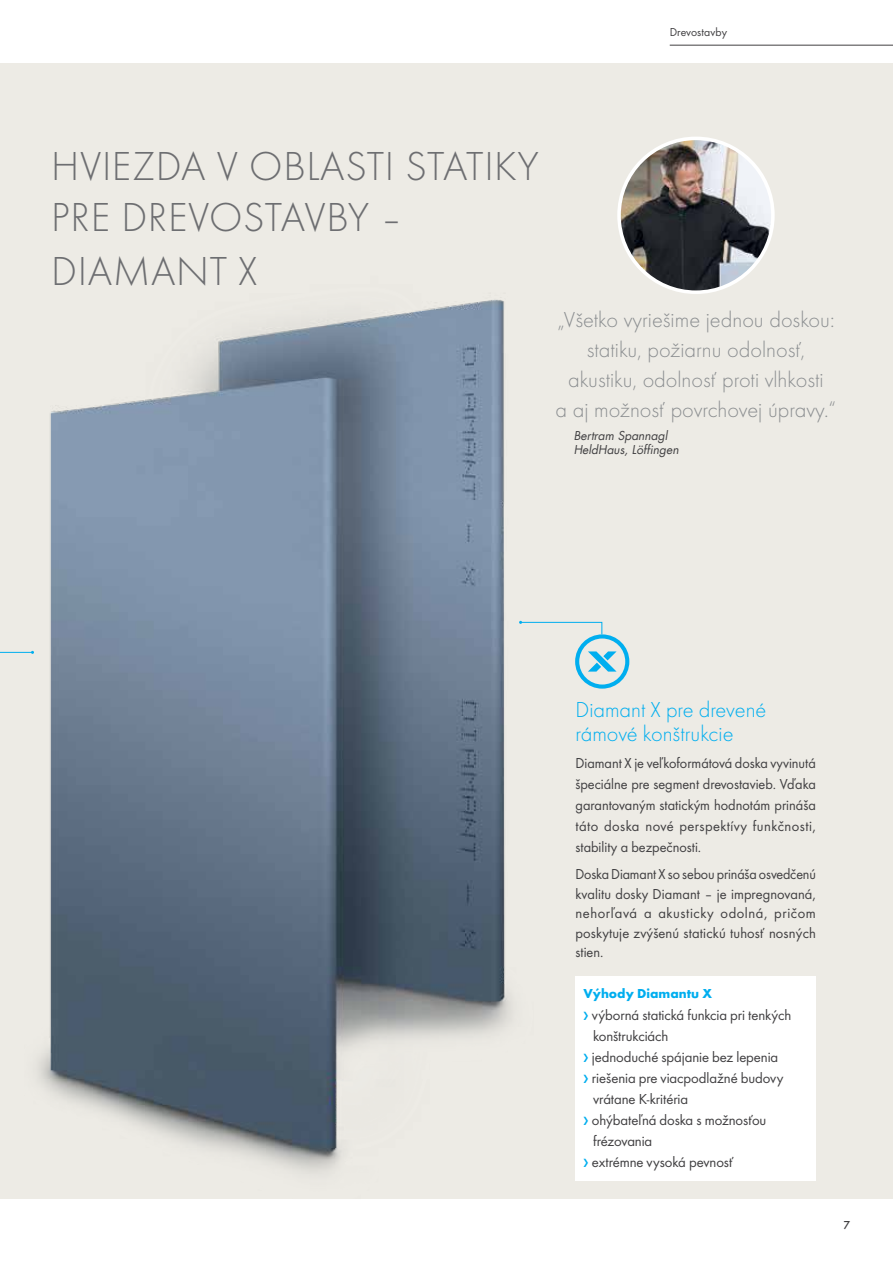
<style>
.page{position:relative;width:893px;height:1263px;background:#fff}
.page>*{position:absolute;margin:0;border:0;box-sizing:border-box;transform-origin:0 0}
.t1{font:42px/52.5px "Futura TOT Ligh";letter-spacing:.015em;color:#6d6e71}
.t2{font:22.5px/30px "Futura TOT Ligh";color:#8b8e90;text-align:center}
.t3{font:22.5px/23.2px "Futura TOT Ligh";color:#00aeef}
.t4{font:15px/21px "Futura Boo";color:#414042}
.t5{font:15px/19.5px "Futura Boo";color:#414042;text-align:justify;scale:.96 1}
.t6{font:700 13.5px "Futura";color:#00aeef}
.t7{font:italic 12px/13.5px "Futura LT";color:#414042}
.t8{font:12px "Futura Boo";letter-spacing:.01em;color:#414042}
.t9{font:500 12px "Futura";color:#414042}
</style>
<div class="page">
<div style="left:0;top:64px;width:893px;height:1135px;background:#edebe5"></div>
<div style="left:575px;top:976px;width:241px;height:204px;background:#fff"></div>
<img style="left:32px;top:299px;width:489px;height:875px">
<hr style="left:670px;top:45px;width:223px;height:1px;background:#414042">
<svg style="left:519px;top:621px;width:84px;height:14px"></svg>
<div style="left:575px;top:634px;width:54px;height:55px;border:4px solid #00aeef;border-radius:50%"></div>
<svg style="left:588px;top:651px;width:29px;height:21px"></svg>
<svg style="left:0;top:651px;width:34px;height:14px"></svg>
<img style="left:619px;top:138px;width:154px;height:154px;border-radius:77px">
<div style="left:617px;top:137px;width:158px;height:157px;border:4px solid #fff;border-radius:50%"></div>
<p class="t8" style="left:670px;top:25px;width:59px">Drevostavby</p>
<h1 class="t1" style="left:51px;top:140px;width:489px">HVIEZDA V OBLASTI STATIKY<br>PRE DREVOSTAVBY –<br>DIAMANT X</h1>
<h2 class="t2" style="left:556px;top:305px;width:282px">„Všetko vyriešime jednou doskou: statiku, požiarnu odolnosť, akustiku, odolnosť proti vlhkosti<br>a aj možnosť povrchovej úpravy.“</h2>
<p class="t7" style="left:574px;top:429px;width:107px">Bertram Spannagl<br>HeldHaus, Löffingen</p>
<h2 class="t3" style="left:575px;top:698px;width:192px">Diamant X pre drevené rámové konštrukcie</h2>
<p class="t4" style="left:575px;top:752px;width:242px;text-align:justify">Diamant X je veľkoformátová doska vyvinutá špeciálne pre segment drevostavieb. Vďaka garantovaným statickým hodnotám prináša táto doska nové perspektívy funkčnosti, stability a bezpečnosti.</p>
<p class="t5" style="left:575px;top:864px;width:252px">Doska Diamant X so sebou prináša osvedčenú kvalitu dosky Diamant – je impregnovaná, nehorľavá a akusticky odolná, pričom poskytuje zvýšenú statickú tuhosť nosných stien.</p>
<p class="t6" style="left:583px;top:985px;width:130px">Výhody Diamantu X</p>
<p class="t4" style="left:592px;top:1004px;width:201px">výborná statická funkcia pri tenkých konštrukciách<br>jednoduché spájanie bez lepenia riešenia pre viacpodlažné budovy vrátane K-kritéria<br>ohýbateľná doska s možnosťou frézovania<br>extrémne vysoká pevnosť</p>
<p class="t9" style="left:843px;top:1218px;width:8px">7</p>
</div>
